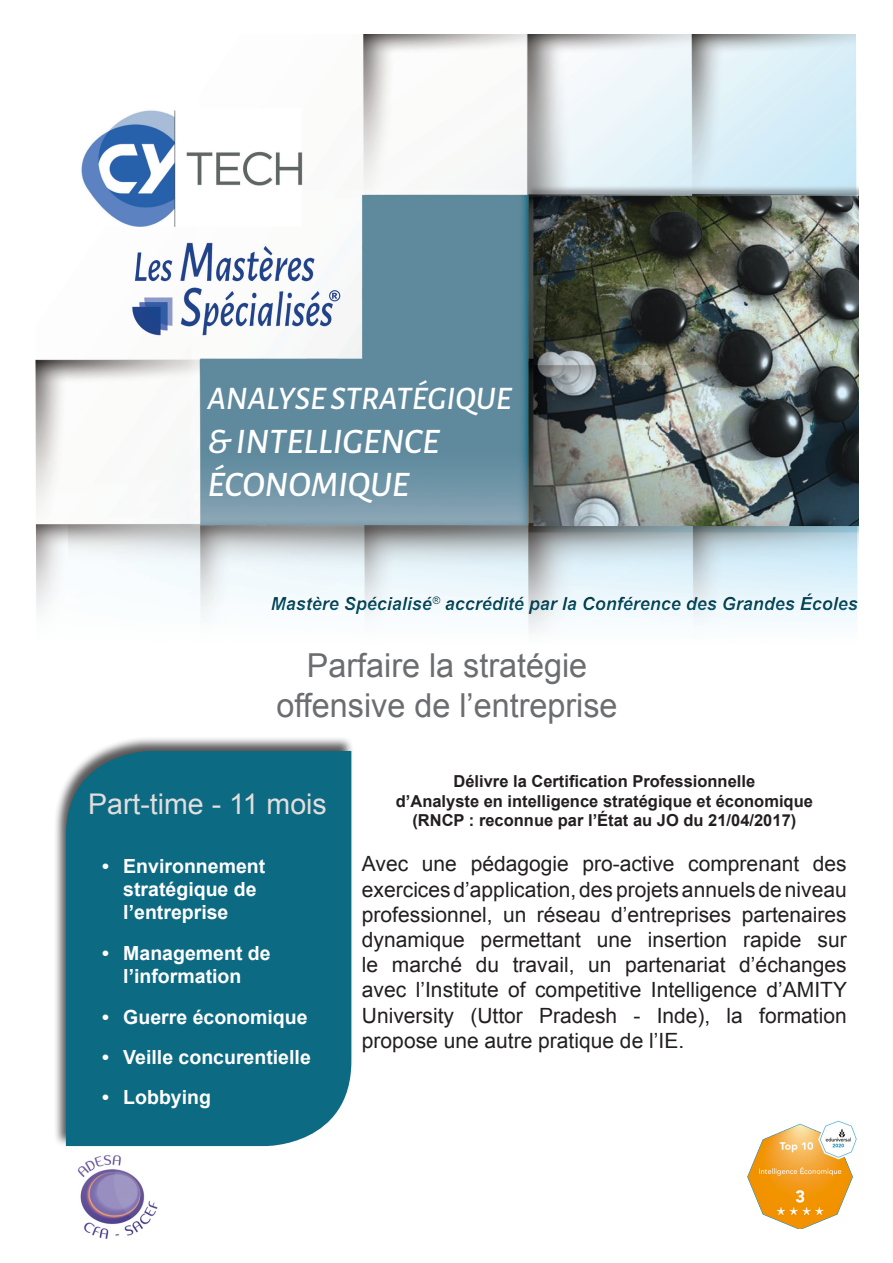
<style>
.page{position:relative;width:893px;height:1263px;background:#fff}
.page>*{position:absolute;margin:0;border:0;box-sizing:border-box;transform-origin:0 0}
.t1{font:italic 500 36px "Alegreya Sans";color:#fff}
.t2{font:33px "Arial";color:#6c6d70}
.t3{font:italic 500 33px "Alegreya Sans";color:#fff}
.t4{font:28.5px "Arial";color:#e2dedd}
.t5{font:21px/25.2px "Arial";color:#231f20;text-align:justify}
.t6{font:700 19.5px/23.4px "Arial";color:#fff}
.t7{font:italic 700 18px "Arial";color:#0c6a82}
.t8{font:700 16.5px "Arial";color:#231f20}
</style>
<div class="page">
<div style="left:53px;top:736px;width:302px;height:411px;background:#231f20;opacity:.75"></div>
<div style="left:66px;top:751px;width:285px;height:395px;background:#0c6a82"></div>
<img style="left:35px;top:34px;width:824px;height:584px">
<div style="left:213px;top:589px;width:671px;height:63px;background:#231f20;opacity:.5"></div>
<img style="left:77px;top:1155px;width:81px;height:83px">
<img style="left:747px;top:1120px;width:110px;height:109px">
<p class="t3" style="left:207px;top:376px;width:305px">ANALYSE STRATÉGIQUE</p>
<p class="t1" style="left:207px;top:416px;width:233px">&amp; INTELLIGENCE</p>
<p class="t1" style="left:207px;top:459px;width:203px">ÉCONOMIQUE</p>
<p class="t7" style="left:271px;top:591px;width:588px">Mastère Spécialisé<sup>®</sup> accrédité par la Conférence des Grandes Écoles</p>
<p class="t2" style="left:307px;top:644px;width:282px">Parfaire la stratégie</p>
<p class="t2" style="left:277px;top:684px;width:342px">offensive de l’entreprise</p>
<p class="t4" style="left:88px;top:785px;width:240px">Part-time - 11 mois</p>
<p class="t6" style="left:123px;top:854px;width:143px;text-indent:-21px">• Environnement stratégique de l’entreprise</p>
<p class="t6" style="left:102px;top:942px;width:170px;text-align:center">• Management de l’information</p>
<p class="t6" style="left:102px;top:1005px;width:207px">• Guerre économique</p>
<p class="t6" style="left:102px;top:1046px;width:210px">• Veille concurentielle</p>
<p class="t6" style="left:102px;top:1086px;width:111px">• Lobbying</p>
<p class="t8" style="left:453px;top:770px;width:303px">Délivre la Certification Professionnelle</p>
<p class="t8" style="left:396px;top:790px;width:419px">d’Analyste en intelligence stratégique et économique</p>
<p class="t8" style="left:412px;top:810px;width:385px">(RNCP : reconnue par l’État au JO du 21/04/2017)</p>
<p class="t5" style="left:362px;top:852px;width:487px">Avec une pédagogie pro-active comprenant des exercices d’application, des projets annuels de niveau professionnel, un réseau d’entreprises partenaires dynamique permettant une insertion rapide sur le marché du travail, un partenariat d’échanges avec l’Institute of competitive Intelligence d’AMITY University (Uttor Pradesh - Inde), la formation propose une autre pratique de l’IE.</p>
</div>
